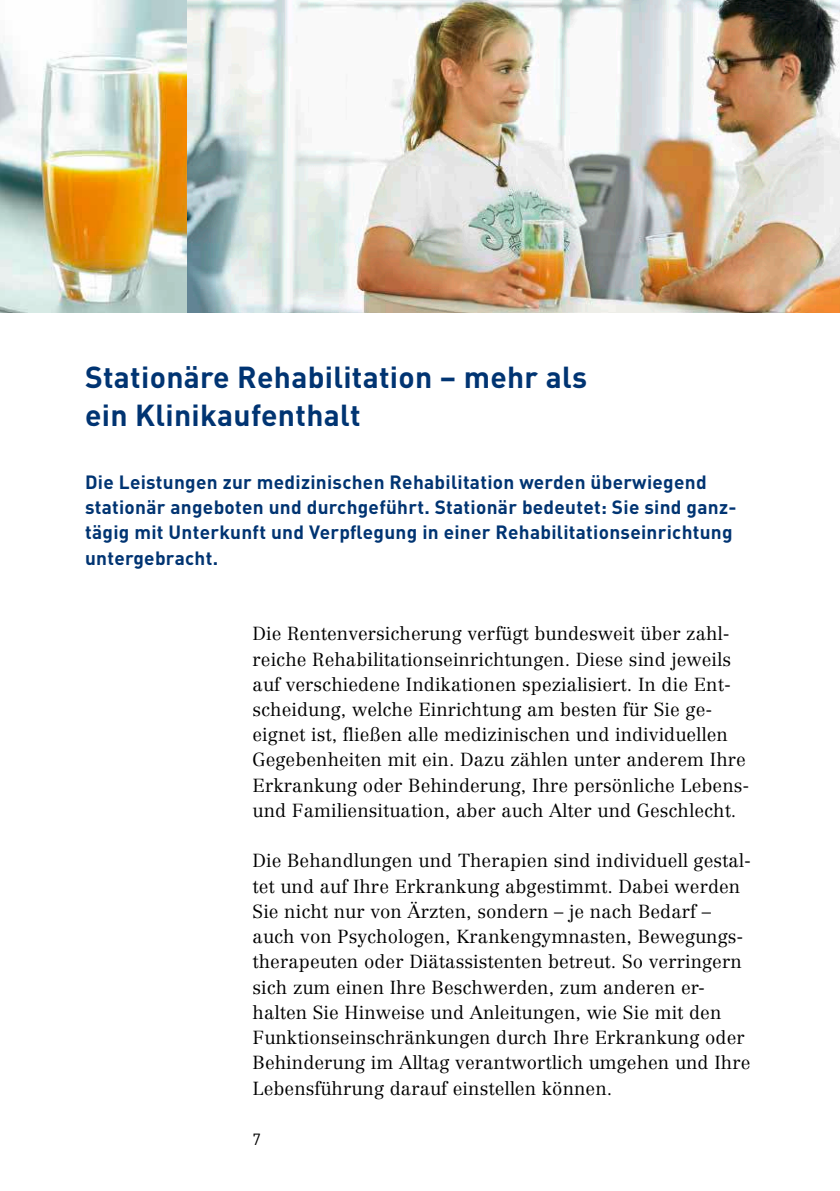
<style>
.page{position:relative;width:840px;height:1191px;background:#fff}
.page>*{position:absolute;margin:0;border:0;box-sizing:border-box;transform-origin:0 0}
.t1{font:700 30px/37.8px "DIN";letter-spacing:.01em;color:#003472}
.t2{font:700 19px/25.2px "DIN";letter-spacing:.015em;color:#003472}
.t3{font:300 18.6px/25.2px "Centennial";letter-spacing:.005em;color:#000}
.t4{font:16px "DIN";color:#000}
</style>
<div class="page">
<img style="left:0;top:0;width:839px;height:312px">
<h2 class="t1" style="left:85px;top:357px;width:503px">Stationäre Rehabilitation – mehr als ein -Klinikaufenthalt</h2>
<p class="t2" style="left:85px;top:468px;width:652px">Die Leistungen zur medizinischen Rehabilitation werden überwiegend stationär angeboten und durchgeführt. Stationär bedeutet: Sie sind ganz&shy;tägig mit Unterkunft und Verpflegung in einer Rehabilitationseinrichtung untergebracht.</p>
<p class="t3" style="left:252px;top:621px;width:496px">Die Rentenversicherung verfügt bundesweit über zahl&shy;reiche Rehabilitationseinrichtungen. Diese sind jeweils auf verschiedene Indikationen spezialisiert. In die Ent&shy;scheidung, welche Einrichtung am besten für Sie ge&shy;eignet ist, fließen alle medizinischen und individuellen Gegebenheiten mit ein. Dazu zählen unter anderem Ihre Erkrankung oder Behinderung, Ihre persönliche Lebens&shy;und Familiensituation, aber auch Alter und Geschlecht.</p>
<p class="t3" style="left:252px;top:848px;width:499px">Die Behandlungen und Therapien sind individuell gestal&shy;tet und auf Ihre Erkrankung abgestimmt. Dabei werden Sie nicht nur von Ärzten, sondern – je nach Bedarf – auch von Psychologen, Krankengymnasten, Bewegungs&shy;therapeuten oder Diätassistenten betreut. So verringern sich zum einen Ihre Beschwerden, zum anderen er&shy;halten Sie Hinweise und Anleitungen, wie Sie mit den Funktionseinschränkungen durch Ihre Erkrankung oder Behinderung im Alltag verantwortlich umgehen und Ihre Lebensführung darauf einstellen können.</p>
<p class="t4" style="left:252px;top:1129px;width:10px">7</p>
</div>
